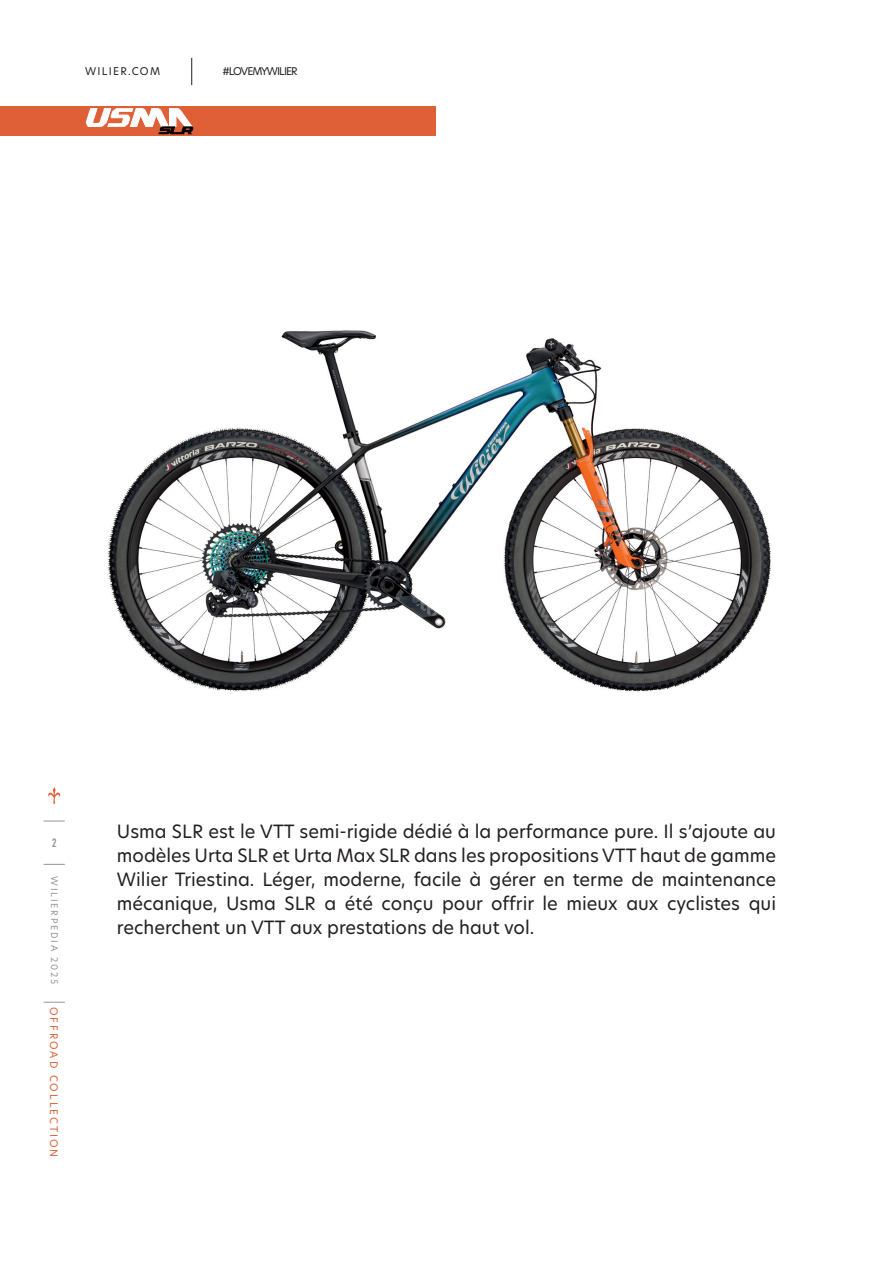
<style>
.page{position:relative;width:893px;height:1263px;background:#fff}
.page>*{position:absolute;margin:0;border:0;box-sizing:border-box;transform-origin:0 0}
.t1{font:18px/24px "New Hero";color:#231f20;text-align:justify}
.t2{font:12px "DIN Engschrift Std";color:#939598}
.t3{font:10.5px "New Hero";letter-spacing:-.095em;color:#231f20}
.t4{font:10.5px "New Hero";letter-spacing:.125em;color:#231f20}
.t5{font:10.35px "New Hero";letter-spacing:.2em;color:#df6034}
.t6{font:9px "New Hero";letter-spacing:.2em;color:#939598}
</style>
<div class="page">
<img style="left:107px;top:330px;width:664px;height:362px">
<div style="left:0;top:106px;width:436px;height:30px;background:#df6036"></div>
<svg style="left:191px;top:58px;width:1px;height:27px"></svg>
<svg style="left:44px;top:1002px;width:21px;height:1px"></svg>
<svg style="left:44px;top:864px;width:21px;height:1px"></svg>
<svg style="left:44px;top:821px;width:21px;height:1px"></svg>
<svg style="left:48px;top:787px;width:13px;height:17px"></svg>
<svg style="left:85px;top:108px;width:109px;height:27px"></svg>
<p class="t4" style="left:85px;top:64px;width:77px">WILIER.COM</p>
<p class="t3" style="left:223px;top:64px;width:77px">#LOVEMYWILIER</p>
<p class="t2" style="left:52px;top:836px;width:6px">2</p>
<p class="t6" style="left:61px;top:876px;width:109px;rotate:90deg">WILIERPEDIA 2025</p>
<p class="t5" style="left:61px;top:1007px;width:152px;rotate:90deg">OFFROAD COLLECTION</p>
<p class="t1" style="left:117px;top:819px;width:661px">Usma SLR est le VTT semi-rigide dédié à la performance pure. Il s’ajoute au modèles Urta SLR et Urta Max SLR dans les propositions VTT haut de gamme Wilier Triestina. Léger, moderne, facile à gérer en terme de maintenance mécanique, Usma SLR a été conçu pour offrir le mieux aux cyclistes qui recherchent un VTT aux prestations de haut vol.</p>
</div>
